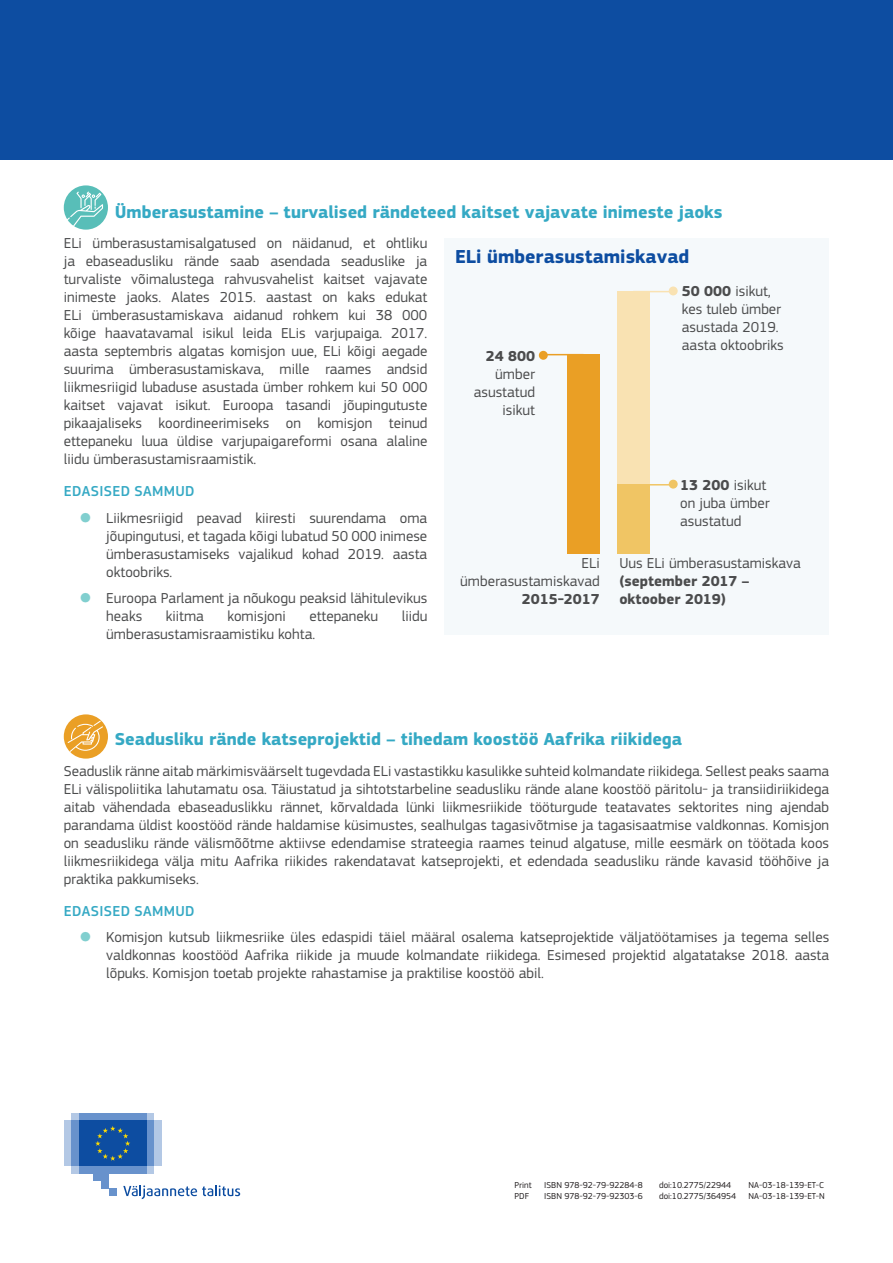
<style>
.page{position:relative;width:893px;height:1263px;background:#fff}
.page>*{position:absolute;margin:0;border:0;box-sizing:border-box;transform-origin:0 0}
.graph_title{font:700 19.5px "EC Square Sans Pro";color:#0d4da1}
.title_2{font:700 18px "EC Square Sans Pro";color:#35a9c4}
.body{font:15px/18px "EC Square Sans Pro";color:#4b4c4d;text-align:justify}
.fig_2_2{font:15px/18px "EC Square Sans Pro";color:#4b4c4d}
.fig_2_1{font:15px/18px "EC Square Sans Pro";color:#4b4c4d;text-align:right}
.title_3{font:500 15px "EC Square Sans Pro";letter-spacing:.02em;color:#35a9c4}
.fig_2_4{font:700 15px/18px "EC Square Sans Pro";color:#4b4c4d}
.fig_2_3{font:700 15px "EC Square Sans Pro";color:#4b4c4d}
.ids{font:9px "EC Square Sans Pro";color:#231f20}
.s1{color:#81cfcf}
.s2{font-weight:700}
</style>
<div class="page">
<div style="left:64px;top:714px;width:44px;height:45px;background:#ea9f25;border-radius:50%"></div>
<svg style="left:68px;top:721px;width:35px;height:33px"></svg>
<div style="left:71px;top:1166px;width:83px;height:7px;background:#b3c8e5"></div>
<div style="left:71px;top:1113px;width:83px;height:8px;background:#b3c8e5"></div>
<div style="left:79px;top:1113px;width:68px;height:8px;background:#6892cc"></div>
<div style="left:79px;top:1166px;width:68px;height:7px;background:#6892cc"></div>
<div style="left:147px;top:1121px;width:7px;height:45px;background:#6892cc"></div>
<div style="left:154px;top:1121px;width:8px;height:45px;background:#b3c8e5"></div>
<div style="left:71px;top:1121px;width:8px;height:45px;background:#6892cc"></div>
<div style="left:64px;top:1121px;width:7px;height:45px;background:#b3c8e5"></div>
<div style="left:94px;top:1166px;width:15px;height:15px;background:#6892cc"></div>
<div style="left:101px;top:1166px;width:8px;height:22px;background:#6892cc"></div>
<div style="left:109px;top:1188px;width:8px;height:8px;background:#6892cc"></div>
<div style="left:79px;top:1121px;width:68px;height:45px;background:#0d4da1"></div>
<svg style="left:95px;top:1126px;width:35px;height:35px"></svg>
<svg style="left:123px;top:1185px;width:117px;height:14px"></svg>
<div style="left:64px;top:185px;width:44px;height:45px;background:#58beb8;border-radius:50%"></div>
<svg style="left:67px;top:191px;width:36px;height:35px"></svg>
<div style="left:444px;top:238px;width:385px;height:397px;background:#f5f9fb"></div>
<div style="left:618px;top:291px;width:32px;height:262px;background:#f9e2b2"></div>
<div style="left:568px;top:354px;width:32px;height:199px;background:#ea9f25"></div>
<div style="left:618px;top:484px;width:32px;height:69px;background:#f0c564"></div>
<hr style="left:542px;top:354px;width:41px;height:1px;background:#ea9f25">
<div style="left:539px;top:351px;width:9px;height:9px;background:#ea9f25;border-radius:50%"></div>
<hr style="left:633px;top:291px;width:42px;height:1px;background:#f9e2b2">
<div style="left:669px;top:286px;width:9px;height:9px;background:#f9e2b2;border-radius:50%"></div>
<hr style="left:633px;top:484px;width:42px;height:1px;background:#f0c564">
<div style="left:669px;top:480px;width:9px;height:9px;background:#f0c564;border-radius:50%"></div>
<div style="left:0;top:0;width:893px;height:160px;background:#0d4da1"></div>
<p class="title_2" style="left:115px;top:201px;width:609px">Ümberasustamine – turvalised rändeteed kaitset vajavate inimeste jaoks</p>
<p class="body" style="left:64px;top:234px;width:365px">ELi ümberasustamisalgatused on näidanud, et ohtliku ja ebaseadusliku rände saab asendada seaduslike ja turvaliste võimalustega rahvusvahelist kaitset vajavate inimeste jaoks. Alates 2015. aastast on kaks edukat ELi ümberasustamiskava aidanud rohkem kui 38 000 kõige haavatavamal isikul leida ELis varjupaiga. 2017. aasta septembris algatas komisjon uue, ELi kõigi aegade suurima ümberasustamiskava, mille raames andsid liikmesriigid lubaduse asustada ümber rohkem kui 50 000 kaitset vajavat isikut. Euroopa tasandi jõupingutuste pikaajaliseks koordineerimiseks on komisjon teinud ettepaneku luua üldise varjupaigareformi osana alaline liidu ümberasustamisraamistik.</p>
<p class="title_3" style="left:64px;top:483px;width:132px">EDASISED SAMMUD</p>
<p class="body" style="left:106px;top:509px;width:323px;text-indent:-27px"><span class="s1">●</span> Liikmesriigid peavad kiiresti suurendama oma jõupingutusi, et tagada kõigi lubatud 50 000 inimese ümberasustamiseks vajalikud kohad 2019. aasta oktoobriks.</p>
<p class="body" style="left:106px;top:590px;width:323px;text-indent:-27px"><span class="s1">●</span> Euroopa Parlament ja nõukogu peaksid lähitulevikus heaks</p>
<p class="graph_title" style="left:455px;top:245px;width:236px">ELi ümberasustamiskavad</p>
<p class="fig_2_2" style="left:682px;top:282px;width:103px"><span class="s2">50 000</span> isikut, kes tuleb ümber asustada 2019. aasta oktoobriks</p>
<p class="fig_2_1" style="left:474px;top:347px;width:63px"><span class="s2">24 800 </span>ümber asustatud isikut</p>
<p class="fig_2_2" style="left:680px;top:476px;width:91px"><span class="s2">13 200</span> isikut on juba ümber asustatud</p>
<p class="fig_2_2" style="left:619px;top:554px;width:183px">Uus ELi ümberasustamiskava</p>
<p class="fig_2_4" style="left:619px;top:573px;width:132px">(september 2017 – oktoober 2019)</p>
<p class="fig_2_1" style="left:460px;top:554px;width:141px">ELi ümberasustamiskavad</p>
<p class="fig_2_3" style="left:522px;top:590px;width:79px">2015-2017</p>
<p class="body" style="left:166px;top:608px;width:40px">kiitma</p>
<p class="body" style="left:228px;top:608px;width:60px">komisjoni</p>
<p class="body" style="left:309px;top:608px;width:70px">ettepaneku</p>
<p class="body" style="left:402px;top:608px;width:27px">liidu</p>
<p class="body" style="left:106px;top:626px;width:210px">ümberasustamisraamistiku kohta.</p>
<p class="title_2" style="left:115px;top:728px;width:569px">Seadusliku rände katseprojektid – tihedam koostöö Aafrika riikidega</p>
<p class="body" style="left:64px;top:762px;width:767px">Seaduslik ränne aitab märkimisväärselt tugevdada ELi vastastikku kasulikke suhteid kolmandate riikidega. Sellest peaks saama ELi välispoliitika lahutamatu osa. Täiustatud ja sihtotstarbeline seadusliku rände alane koostöö päritolu- ja transiidiriikidega aitab vähendada ebaseaduslikku rännet, kõrvaldada lünki liikmesriikide tööturgude teatavates sektorites ning ajendab parandama üldist koostööd rände haldamise küsimustes, sealhulgas tagasivõtmise ja tagasisaatmise valdkonnas. Komisjon on seadusliku rände välismõõtme aktiivse edendamise strateegia raames teinud algatuse, mille eesmärk on töötada koos liikmesriikidega välja mitu Aafrika riikides rakendatavat katseprojekti, et edendada seadusliku rände kavasid tööhõive ja praktika pakkumiseks.</p>
<p class="title_3" style="left:64px;top:902px;width:132px">EDASISED SAMMUD</p>
<p class="body" style="left:106px;top:928px;width:724px;text-indent:-27px"><span class="s1">●</span> Komisjon kutsub liikmesriike üles edaspidi täiel määral osalema katseprojektide väljatöötamises ja tegema selles valdkonnas koostööd Aafrika riikide ja muude kolmandate riikidega. Esimesed projektid algatatakse 2018. aasta lõpuks. Komisjon toetab projekte rahastamise ja praktilise koostöö abil.</p>
<p class="ids" style="left:514px;top:1180px;width:19px">Print</p>
<p class="ids" style="left:544px;top:1180px;width:100px">ISBN 978-92-79-92284-8</p>
<p class="ids" style="left:659px;top:1180px;width:73px">doi:10.2775/22944</p>
<p class="ids" style="left:748px;top:1180px;width:77px">NA-03-18-139-ET-C</p>
<p class="ids" style="left:514px;top:1191px;width:16px">PDF</p>
<p class="ids" style="left:544px;top:1191px;width:100px">ISBN 978-92-79-92303-6</p>
<p class="ids" style="left:659px;top:1191px;width:78px">doi:10.2775/364954</p>
<p class="ids" style="left:748px;top:1191px;width:78px">NA-03-18-139-ET-N</p>
</div>
